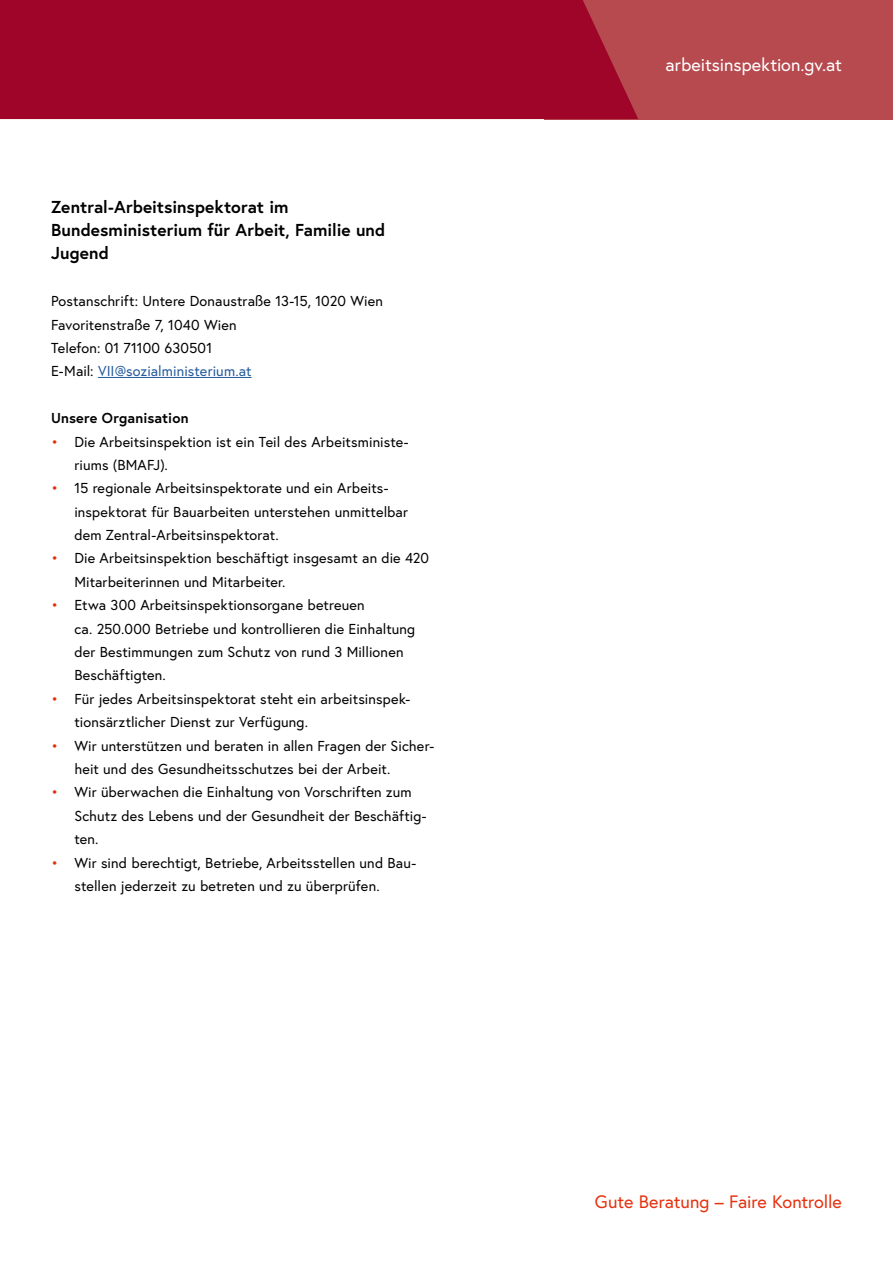
<style>
.page{position:relative;width:893px;height:1263px;background:#fff}
.page>*{position:absolute;margin:0;border:0;box-sizing:border-box;transform-origin:0 0}
.t1{font:18px "Europa Austria";letter-spacing:-.005em;color:#e5310e}
.t2{font:18px "Europa Austria";color:#fff}
.t3{font:700 17.25px/23.4px "Europa Austria";color:#000}
.t4{font:14.4px/23.4px "Europa Austria";letter-spacing:.01em;color:#000}
.t5{font:700 14.4px "Europa Austria";letter-spacing:.01em;color:#000}
.s1{color:#245a9c}
.s2{color:#e5310e}
</style>
<div class="page">
<div style="left:544px;top:0;width:349px;height:119px;background:#b64a4f"></div>
<div style="left:0;top:0;width:638px;height:119px;background:#9e0529"></div>
<hr style="left:98px;top:377px;width:154px;height:1px;background:#245a9c">
<p class="t3" style="left:51px;top:194px;width:336px">Zentral-Arbeitsinspektorat im<br>Bundesministerium für Arbeit, Familie und<br>Jugend</p>
<p class="t4" style="left:51px;top:289px;width:333px">Postanschrift: Untere Donaustraße 13-15, 1020 Wien Favoritenstraße 7, 1040 Wien<br>Telefon: 01 71100 630501<br>E-Mail: <span class="s1">VII@sozialministerium.at</span></p>
<p class="t5" style="left:51px;top:408px;width:139px">Unsere Organisation</p>
<p class="t4" style="left:74px;top:429px;width:336px;text-indent:-23px"><span class="s2">•</span> Die Arbeitsinspektion ist ein Teil des Arbeitsministe&shy;riums (BMAFJ).</p>
<p class="t4" style="left:74px;top:476px;width:335px;text-indent:-23px"><span class="s2">•</span> 15 regionale Arbeitsinspektorate und ein Arbeits&shy;inspektorat für Bauarbeiten unterstehen unmittelbar dem Zentral-Arbeitsinspektorat.</p>
<p class="t4" style="left:74px;top:546px;width:356px;text-indent:-23px"><span class="s2">•</span> Die Arbeitsinspektion beschäftigt insgesamt an die 420<br>Mitarbeiterinnen und Mitarbeiter.</p>
<p class="t4" style="left:74px;top:593px;width:342px;text-indent:-23px"><span class="s2">•</span> Etwa 300 Arbeitsinspektionsorgane betreuen<br>ca. 250.000 Betriebe und kontrollieren die Einhaltung der Bestimmungen zum Schutz von rund 3 Millionen Beschäftigten.</p>
<p class="t4" style="left:74px;top:687px;width:337px;text-indent:-23px"><span class="s2">•</span> Für jedes Arbeitsinspektorat steht ein arbeitsinspek&shy;tionsärztlicher Dienst zur Verfügung.</p>
<p class="t4" style="left:74px;top:733px;width:361px;text-indent:-23px"><span class="s2">•</span> Wir unterstützen und beraten in allen Fragen der Sicher&shy;heit und des Gesundheitsschutzes bei der Arbeit.</p>
<p class="t4" style="left:74px;top:780px;width:354px;text-indent:-23px"><span class="s2">•</span> Wir überwachen die Einhaltung von Vorschriften zum<br>Schutz des Lebens und der Gesundheit der Beschäftig&shy;ten.</p>
<p class="t4" style="left:74px;top:850px;width:343px;text-indent:-23px"><span class="s2">•</span> Wir sind berechtigt, Betriebe, Arbeitsstellen und Bau&shy;stellen jederzeit zu betreten und zu überprüfen.</p>
<p class="t2" style="left:666px;top:53px;width:178px">arbeitsinspektion.gv.at</p>
<p class="t1" style="left:595px;top:1190px;width:249px">Gute Beratung – Faire Kontrolle</p>
</div>
